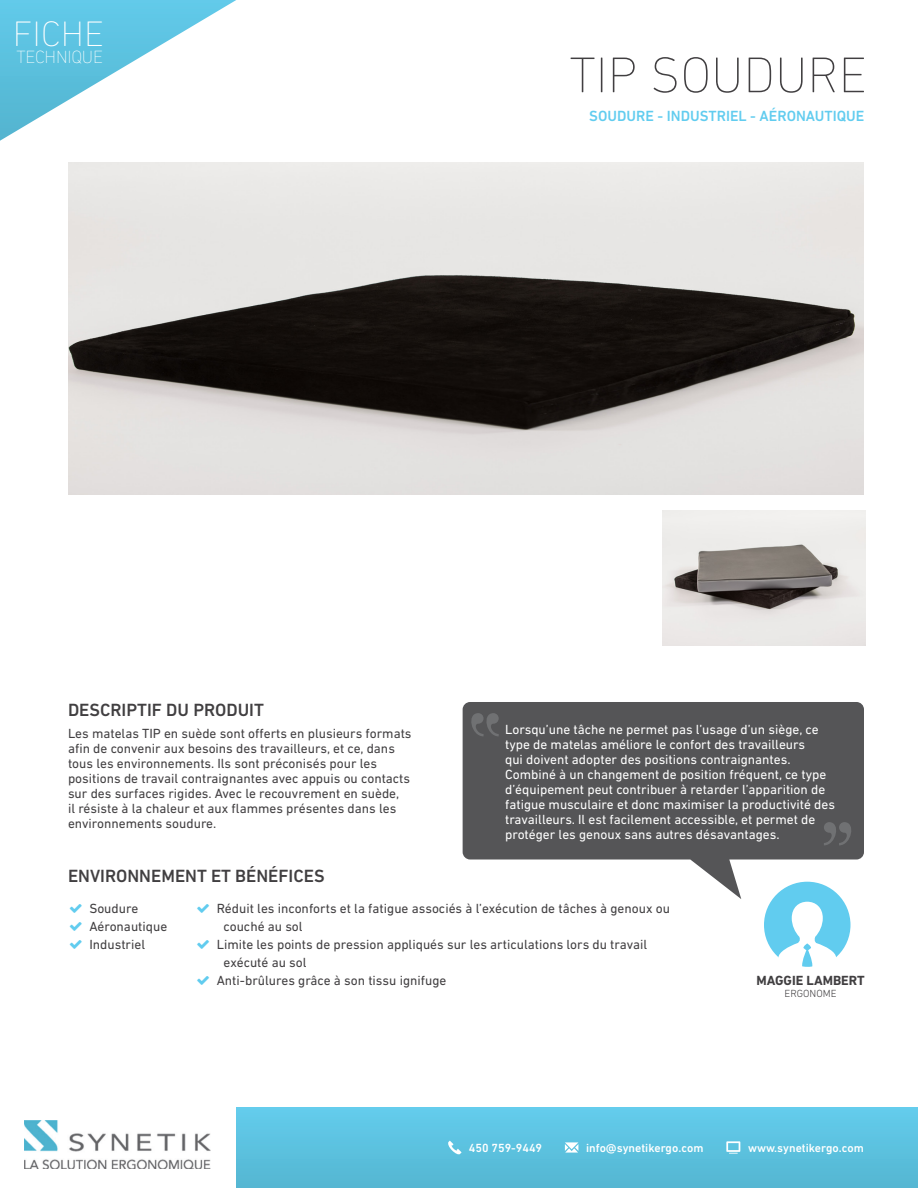
<style>
.page{position:relative;width:918px;height:1188px;background:#fff}
.page>*{position:absolute;margin:0;border:0;box-sizing:border-box;transform-origin:0 0}
.t1{font:200 51px "DIN Next LT Pro";color:#413f41}
.t2{font:200 36px "DIN Next LT Pro";color:#fff}
.t3{font:500 18px "DIN Next LT Pro";color:#413f41}
.t4{font:200 18px "DIN Next LT Pro";letter-spacing:-.015em;color:#fff}
.t5{font:500 15px "DIN Next LT Pro";color:#61ccef}
.t6{font:13.5px/15px "DIN Next LT Pro";color:#413f41}
.t7{font:13.5px/15px "DIN Next LT Pro";color:#fff}
.t8{font:700 13.5px "DIN Next LT Pro";color:#413f41}
.t9{font:500 12px "DIN Next LT Pro";color:#fff}
.t10{font:300 10.5px "DIN Next LT Pro";color:#413f41}
</style>
<div class="page">
<svg style="left:0;top:0;width:236px;height:141px"></svg>
<img style="left:25px;top:1120px;width:186px;height:49px">
<div style="left:237px;top:1107px;width:681px;height:81px;background:linear-gradient(to right,#5cc1df,#5cc1df)"></div>
<svg style="left:447px;top:1141px;width:15px;height:14px"></svg>
<svg style="left:565px;top:1142px;width:13px;height:11px"></svg>
<svg style="left:726px;top:1141px;width:14px;height:13px"></svg>
<img style="left:68px;top:162px;width:796px;height:333px">
<svg style="left:463px;top:702px;width:401px;height:197px;fill:#555557"></svg>
<svg style="left:824px;top:822px;width:32px;height:23px"></svg>
<svg style="left:466px;top:713px;width:33px;height:23px"></svg>
<div style="left:764px;top:882px;width:86px;height:86px;background:#61ccef;border-radius:50%"></div>
<svg style="left:778px;top:902px;width:58px;height:66px"></svg>
<img style="left:662px;top:510px;width:203px;height:136px">
<p class="t2" style="left:13px;top:13px;width:92px">FICHE</p>
<p class="t4" style="left:16px;top:47px;width:88px">TECHNIQUE</p>
<p class="t1" style="left:569px;top:46px;width:299px">TIP SOUDURE</p>
<p class="t5" style="left:589px;top:107px;width:277px">SOUDURE - INDUSTRIEL - AÉRONAUTIQUE</p>
<p class="t3" style="left:68px;top:699px;width:197px">DESCRIPTIF DU PRODUIT</p>
<p class="t6" style="left:68px;top:726px;width:345px">Les matelas TIP en suède sont offerts en plusieurs formats afin de convenir aux besoins des travailleurs, et ce, dans tous les environnements. Ils sont préconisés pour les positions de travail contraignantes avec appuis ou contacts sur des surfaces rigides. Avec le recouvrement en suède,<br>il résiste à la chaleur et aux flammes présentes dans les environnements soudure.</p>
<p class="t7" style="left:505px;top:722px;width:331px">Lorsqu’une tâche ne permet pas l’usage d’un siège, ce type de matelas améliore le confort des travailleurs<br>qui doivent adopter des positions contraignantes.<br>Combiné à un changement de position fréquent, ce type d’équipement peut contribuer à retarder l’apparition de fatigue musculaire et donc maximiser la productivité des travailleurs. Il est facilement accessible, et permet de protéger les genoux sans autres désavantages.</p>
<p class="t3" style="left:68px;top:865px;width:258px">ENVIRONNEMENT ET BÉNÉFICES</p>
<p class="t6" style="left:89px;top:901px;width:50px">Soudure</p>
<p class="t6" style="left:89px;top:919px;width:79px">Aéronautique</p>
<p class="t6" style="left:89px;top:937px;width:57px">Industriel</p>
<p class="t6" style="left:224px;top:900px;width:448px;line-height:18px;text-indent:-7px">Réduit les inconforts et la fatigue associés à l’exécution de tâches à genoux ou couché au sol</p>
<p class="t6" style="left:224px;top:936px;width:425px;line-height:18px;text-indent:-7px">Limite les points de pression appliqués sur les articulations lors du travail exécuté au sol</p>
<p class="t6" style="left:217px;top:973px;width:231px">Anti-brûlures grâce à son tissu ignifuge</p>
<p class="t8" style="left:757px;top:972px;width:110px">MAGGIE LAMBERT</p>
<p class="t10" style="left:785px;top:988px;width:54px">ERGONOME</p>
<p class="t9" style="left:469px;top:1141px;width:75px">450 759-9449</p>
<p class="t9" style="left:586px;top:1141px;width:119px">info@synetikergo.com</p>
<p class="t9" style="left:748px;top:1141px;width:117px">www.synetikergo.com</p>
</div>
